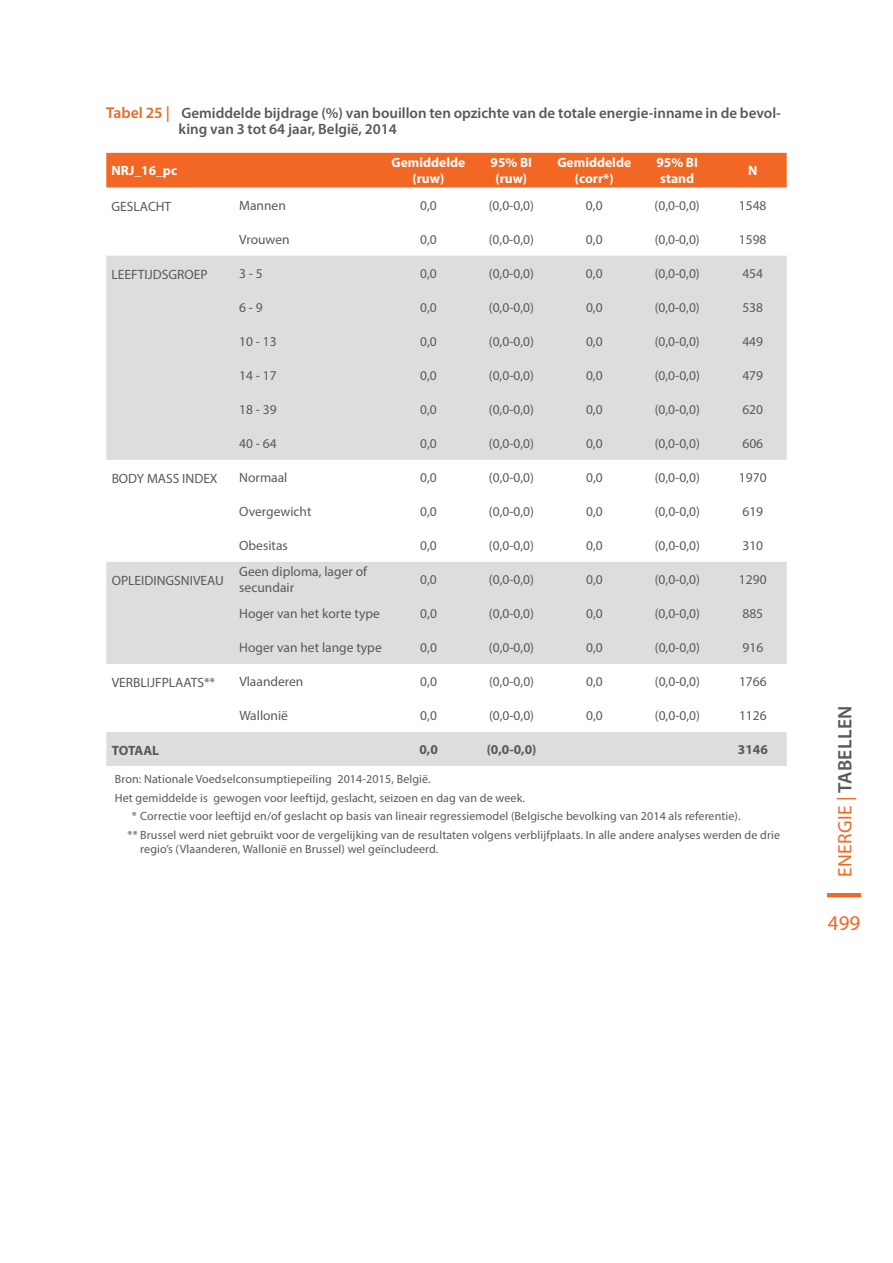
<style>
.page{position:relative;width:893px;height:1263px;background:#fff}
.page>*{position:absolute;margin:0;border:0;box-sizing:border-box;transform-origin:0 0}
.t1{font:21px "Myriad Pro";color:#f26724}
.t2{font:19.5px "Myriad Pro";letter-spacing:.02em;color:#f26724}
.t3{font:600 15px/16.5px "Myriad Pro";color:#58595b}
.t4{font:13.5px/16.2px "Myriad Pro";color:#58595b}
.t5{font:700 13.5px/16.2px "Myriad Pro";color:#fff;text-align:center}
.t6{font:700 13.5px "Myriad Pro";color:#58595b}
.t7{font:12px "Myriad Pro";letter-spacing:.01em;color:#58595b}
.s1{font-size:15.75px;color:#f26724}
.s2{font-weight:600;color:#58595b}
</style>
<div class="page">
<hr style="left:827px;top:893px;width:34px;height:4px;background:#f26724">
<div style="left:106px;top:153px;width:681px;height:35px;background:#f26724"></div>
<svg style="left:106px;top:256px;width:681px;height:510px;fill:#dcddde"></svg>
<p class="t3" style="left:179px;top:104px;width:604px;text-indent:-72px"><span class="s1">Tabel 25 |</span> Gemiddelde bijdrage (%) van bouillon ten opzichte van de totale energie-inname in de bevol&shy;king van 3 tot 64 jaar, België, 2014</p>
<p class="t5" style="left:112px;top:162px;width:67px">NRJ_16_pc</p>
<p class="t5" style="left:391px;top:154px;width:75px">Gemiddelde (ruw)</p>
<p class="t5" style="left:491px;top:154px;width:43px">95% BI (ruw)</p>
<p class="t5" style="left:557px;top:154px;width:75px">Gemiddelde (corr*)</p>
<p class="t5" style="left:656px;top:154px;width:43px;text-align:left">95% BI stand</p>
<p class="t5" style="left:748px;top:162px;width:11px">N</p>
<p class="t4" style="left:112px;top:198px;width:61px">GESLACHT</p>
<p class="t4" style="left:239px;top:197px;width:48px">Mannen</p>
<p class="t4" style="left:420px;top:197px;width:18px">0,0</p>
<p class="t4" style="left:489px;top:197px;width:47px">(0,0-0,0)</p>
<p class="t4" style="left:586px;top:197px;width:18px">0,0</p>
<p class="t4" style="left:655px;top:197px;width:47px">(0,0-0,0)</p>
<p class="t4" style="left:739px;top:197px;width:29px">1548</p>
<p class="t4" style="left:239px;top:231px;width:52px">Vrouwen</p>
<p class="t4" style="left:420px;top:231px;width:18px">0,0</p>
<p class="t4" style="left:489px;top:231px;width:47px">(0,0-0,0)</p>
<p class="t4" style="left:586px;top:231px;width:18px">0,0</p>
<p class="t4" style="left:655px;top:231px;width:47px">(0,0-0,0)</p>
<p class="t4" style="left:739px;top:231px;width:29px">1598</p>
<p class="t4" style="left:112px;top:266px;width:97px">LEEFTIJDSGROEP</p>
<p class="t4" style="left:239px;top:265px;width:25px">3 - 5</p>
<p class="t4" style="left:420px;top:265px;width:18px">0,0</p>
<p class="t4" style="left:489px;top:265px;width:47px">(0,0-0,0)</p>
<p class="t4" style="left:586px;top:265px;width:18px">0,0</p>
<p class="t4" style="left:655px;top:265px;width:47px">(0,0-0,0)</p>
<p class="t4" style="left:742px;top:265px;width:22px">454</p>
<p class="t4" style="left:239px;top:299px;width:25px">6 - 9</p>
<p class="t4" style="left:420px;top:299px;width:18px">0,0</p>
<p class="t4" style="left:489px;top:299px;width:47px">(0,0-0,0)</p>
<p class="t4" style="left:586px;top:299px;width:18px">0,0</p>
<p class="t4" style="left:655px;top:299px;width:47px">(0,0-0,0)</p>
<p class="t4" style="left:742px;top:299px;width:22px">538</p>
<p class="t4" style="left:239px;top:333px;width:39px">10 - 13</p>
<p class="t4" style="left:420px;top:333px;width:18px">0,0</p>
<p class="t4" style="left:489px;top:333px;width:47px">(0,0-0,0)</p>
<p class="t4" style="left:586px;top:333px;width:18px">0,0</p>
<p class="t4" style="left:655px;top:333px;width:47px">(0,0-0,0)</p>
<p class="t4" style="left:742px;top:333px;width:22px">449</p>
<p class="t4" style="left:239px;top:367px;width:39px">14 - 17</p>
<p class="t4" style="left:420px;top:367px;width:18px">0,0</p>
<p class="t4" style="left:489px;top:367px;width:47px">(0,0-0,0)</p>
<p class="t4" style="left:586px;top:367px;width:18px">0,0</p>
<p class="t4" style="left:655px;top:367px;width:47px">(0,0-0,0)</p>
<p class="t4" style="left:742px;top:367px;width:22px">479</p>
<p class="t4" style="left:239px;top:401px;width:39px">18 - 39</p>
<p class="t4" style="left:420px;top:401px;width:18px">0,0</p>
<p class="t4" style="left:489px;top:401px;width:47px">(0,0-0,0)</p>
<p class="t4" style="left:586px;top:401px;width:18px">0,0</p>
<p class="t4" style="left:655px;top:401px;width:47px">(0,0-0,0)</p>
<p class="t4" style="left:742px;top:401px;width:22px">620</p>
<p class="t4" style="left:239px;top:435px;width:39px">40 - 64</p>
<p class="t4" style="left:420px;top:435px;width:18px">0,0</p>
<p class="t4" style="left:489px;top:435px;width:47px">(0,0-0,0)</p>
<p class="t4" style="left:586px;top:435px;width:18px">0,0</p>
<p class="t4" style="left:655px;top:435px;width:47px">(0,0-0,0)</p>
<p class="t4" style="left:742px;top:435px;width:22px">606</p>
<p class="t4" style="left:112px;top:470px;width:108px">BODY MASS INDEX</p>
<p class="t4" style="left:239px;top:469px;width:50px">Normaal</p>
<p class="t4" style="left:420px;top:469px;width:18px">0,0</p>
<p class="t4" style="left:489px;top:469px;width:47px">(0,0-0,0)</p>
<p class="t4" style="left:586px;top:469px;width:18px">0,0</p>
<p class="t4" style="left:655px;top:469px;width:47px">(0,0-0,0)</p>
<p class="t4" style="left:739px;top:469px;width:29px">1970</p>
<p class="t4" style="left:239px;top:503px;width:74px">Overgewicht</p>
<p class="t4" style="left:420px;top:503px;width:18px">0,0</p>
<p class="t4" style="left:489px;top:503px;width:47px">(0,0-0,0)</p>
<p class="t4" style="left:586px;top:503px;width:18px">0,0</p>
<p class="t4" style="left:655px;top:503px;width:47px">(0,0-0,0)</p>
<p class="t4" style="left:742px;top:503px;width:22px">619</p>
<p class="t4" style="left:239px;top:537px;width:50px">Obesitas</p>
<p class="t4" style="left:420px;top:537px;width:18px">0,0</p>
<p class="t4" style="left:489px;top:537px;width:47px">(0,0-0,0)</p>
<p class="t4" style="left:586px;top:537px;width:18px">0,0</p>
<p class="t4" style="left:655px;top:537px;width:47px">(0,0-0,0)</p>
<p class="t4" style="left:742px;top:537px;width:22px">310</p>
<p class="t4" style="left:112px;top:572px;width:114px">OPLEIDINGSNIVEAU</p>
<p class="t4" style="left:239px;top:563px;width:129px">Geen diploma, lager of secundair</p>
<p class="t4" style="left:420px;top:571px;width:18px">0,0</p>
<p class="t4" style="left:489px;top:571px;width:47px">(0,0-0,0)</p>
<p class="t4" style="left:586px;top:571px;width:18px">0,0</p>
<p class="t4" style="left:655px;top:571px;width:47px">(0,0-0,0)</p>
<p class="t4" style="left:739px;top:571px;width:29px">1290</p>
<p class="t4" style="left:239px;top:605px;width:142px">Hoger van het korte type</p>
<p class="t4" style="left:420px;top:605px;width:18px">0,0</p>
<p class="t4" style="left:489px;top:605px;width:47px">(0,0-0,0)</p>
<p class="t4" style="left:586px;top:605px;width:18px">0,0</p>
<p class="t4" style="left:655px;top:605px;width:47px">(0,0-0,0)</p>
<p class="t4" style="left:742px;top:605px;width:22px">885</p>
<p class="t4" style="left:239px;top:639px;width:144px">Hoger van het lange type</p>
<p class="t4" style="left:420px;top:639px;width:18px">0,0</p>
<p class="t4" style="left:489px;top:639px;width:47px">(0,0-0,0)</p>
<p class="t4" style="left:586px;top:639px;width:18px">0,0</p>
<p class="t4" style="left:655px;top:639px;width:47px">(0,0-0,0)</p>
<p class="t4" style="left:742px;top:639px;width:22px">916</p>
<p class="t4" style="left:112px;top:674px;width:105px">VERBLIJFPLAATS**</p>
<p class="t4" style="left:239px;top:673px;width:66px">Vlaanderen</p>
<p class="t4" style="left:420px;top:673px;width:18px">0,0</p>
<p class="t4" style="left:489px;top:673px;width:47px">(0,0-0,0)</p>
<p class="t4" style="left:586px;top:673px;width:18px">0,0</p>
<p class="t4" style="left:655px;top:673px;width:47px">(0,0-0,0)</p>
<p class="t4" style="left:739px;top:673px;width:29px">1766</p>
<p class="t4" style="left:239px;top:707px;width:50px">Wallonië</p>
<p class="t4" style="left:420px;top:707px;width:18px">0,0</p>
<p class="t4" style="left:489px;top:707px;width:47px">(0,0-0,0)</p>
<p class="t4" style="left:586px;top:707px;width:18px">0,0</p>
<p class="t4" style="left:655px;top:707px;width:47px">(0,0-0,0)</p>
<p class="t4" style="left:739px;top:707px;width:29px">1126</p>
<p class="t6" style="left:112px;top:741px;width:49px">TOTAAL</p>
<p class="t6" style="left:419px;top:741px;width:20px">0,0</p>
<p class="t6" style="left:487px;top:741px;width:51px">(0,0-0,0)</p>
<p class="t6" style="left:738px;top:741px;width:31px">3146</p>
<p class="t7" style="left:115px;top:771px;width:317px">Bron: Nationale Voedselconsumptiepeiling 2014-2015, België.</p>
<p class="t7" style="left:115px;top:790px;width:412px">Het gemiddelde is gewogen voor leeftijd, geslacht, seizoen en dag van de week.</p>
<p class="t7" style="left:132px;top:809px;width:610px">* Correctie voor leeftijd en/of geslacht op basis van lineair regressiemodel (Belgische bevolking van 2014 als referentie).</p>
<p class="t7" style="left:128px;top:827px;width:654px">** Brussel werd niet gebruikt voor de vergelijking van de resultaten volgens verblijfplaats. In alle andere analyses werden de drie</p>
<p class="t7" style="left:140px;top:842px;width:300px">regio’s (Vlaanderen, Wallonië en Brussel) wel geïncludeerd.</p>
<h2 class="t2" style="left:833px;top:877px;width:173px;rotate:-90deg">ENERGIE | <span class="s2">Tabellen</span></h2>
<h1 class="t1" style="left:828px;top:910px;width:34px">499</h1>
</div>
